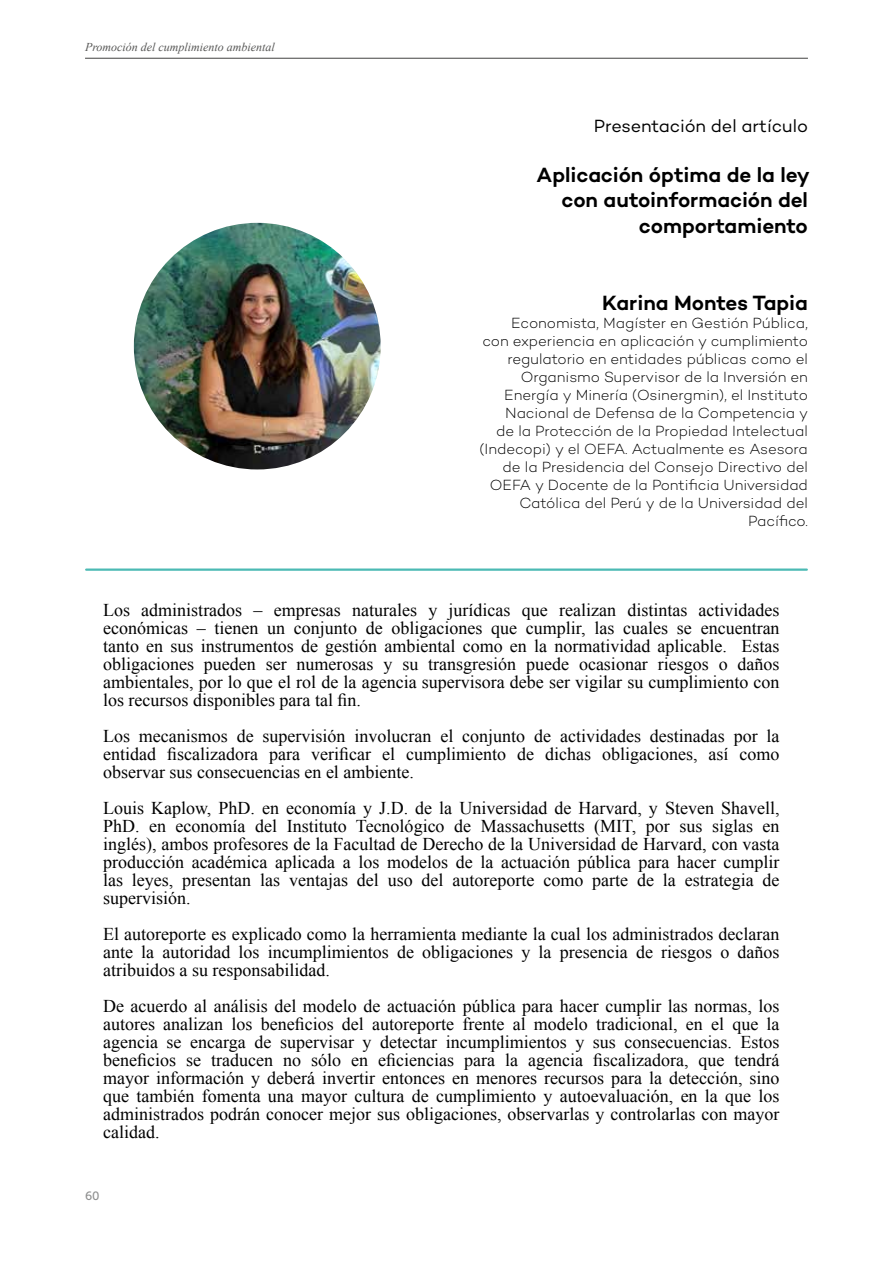
<style>
.page{position:relative;width:893px;height:1263px;background:#fff}
.page>*{position:absolute;margin:0;border:0;box-sizing:border-box;transform-origin:0 0}
.t1{font:600 21px/25.2px "Campton";letter-spacing:-.005em;color:#000;text-align:right}
.t2{font:18px/18px "Times New Roman";color:#000;text-align:justify}
.t3{font:18px "Campton";letter-spacing:-.005em;color:#000}
.t4{font:300 15px/18px "Campton";letter-spacing:-.01em;color:#000;text-align:right}
.t5{font:italic 12px "Times New Roman";color:#575756}
.t6{font:12px "Museo Slab 500";color:#8f9090}
</style>
<div class="page">
<hr style="left:85px;top:58px;width:723px;height:1px;background:#575756">
<img style="left:134px;top:223px;width:247px;height:246px;border-radius:123px">
<hr style="left:86px;top:568px;width:721px;height:3px;background:#4cbab4">
<p class="t5" style="left:85px;top:39px;width:191px">Promoción del cumplimiento ambiental</p>
<p class="t3" style="left:594px;top:114px;width:216px">Presentación del artículo</p>
<p class="t1" style="left:537px;top:162px;width:274px">Aplicación óptima de la ley con autoinformación del comportamiento</p>
<p class="t1" style="left:602px;top:290px;width:207px">Karina Montes Tapia</p>
<p class="t4" style="left:479px;top:314px;width:330px">Economista, Magíster en Gestión Pública,<br>con experiencia en aplicación y cumplimiento regulatorio en entidades públicas como el Organismo Supervisor de la Inversión en Energía y Minería (Osinergmin), el Instituto Nacional de Defensa de la Competencia y<br>de la Protección de la Propiedad Intelectual (Indecopi) y el OEFA. Actualmente es Asesora de la Presidencia del Consejo Directivo del OEFA y Docente de la Pontificia Universidad Católica del Perú y de la Universidad del Pacífico.</p>
<p class="t2" style="left:103px;top:601px;width:678px">Los administrados – empresas naturales y jurídicas que realizan distintas actividades económicas – tienen un conjunto de obligaciones que cumplir, las cuales se encuentran tanto en sus instrumentos de gestión ambiental como en la normatividad aplicable. Estas obligaciones pueden ser numerosas y su transgresión puede ocasionar riesgos o daños ambientales, por lo que el rol de la agencia supervisora debe ser vigilar su cumplimiento con los recursos disponibles para tal fin.</p>
<p class="t2" style="left:103px;top:727px;width:678px">Los mecanismos de supervisión involucran el conjunto de actividades destinadas por la entidad fiscalizadora para verificar el cumplimiento de dichas obligaciones, así como observar sus consecuencias en el ambiente.</p>
<p class="t2" style="left:103px;top:799px;width:678px">Louis Kaplow, PhD. en economía y J.D. de la Universidad de Harvard, y Steven Shavell, PhD. en economía del Instituto Tecnológico de Massachusetts (MIT, por sus siglas en inglés), ambos profesores de la Facultad de Derecho de la Universidad de Harvard, con vasta producción académica aplicada a los modelos de la actuación pública para hacer cumplir las leyes, presentan las ventajas del uso del autoreporte como parte de la estrategia de supervisión.</p>
<p class="t2" style="left:103px;top:925px;width:678px">El autoreporte es explicado como la herramienta mediante la cual los administrados declaran ante la autoridad los incumplimientos de obligaciones y la presencia de riesgos o daños atribuidos a su responsabilidad.</p>
<p class="t2" style="left:103px;top:997px;width:678px">De acuerdo al análisis del modelo de actuación pública para hacer cumplir las normas, los autores analizan los beneficios del autoreporte frente al modelo tradicional, en el que la agencia se encarga de supervisar y detectar incumplimientos y sus consecuencias. Estos beneficios se traducen no sólo en eficiencias para la agencia fiscalizadora, que tendrá mayor información y deberá invertir entonces en menores recursos para la detección, sino que también fomenta una mayor cultura de cumplimiento y autoevaluación, en la que los administrados podrán conocer mejor sus obligaciones, observarlas y controlarlas con mayor calidad.</p>
<p class="t6" style="left:85px;top:1189px;width:16px">60</p>
</div>
